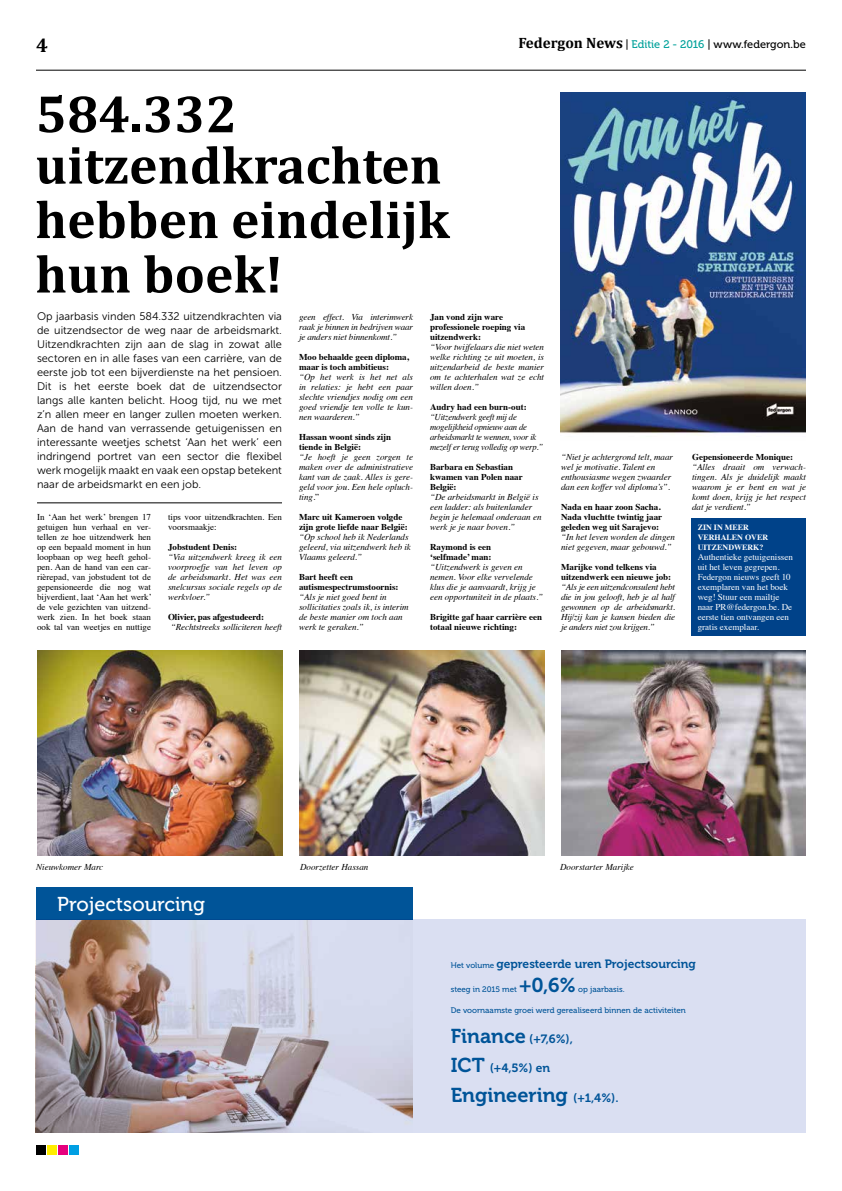
<style>
.page{position:relative;width:842px;height:1191px;background:#fff}
.page>*{position:absolute;margin:0;border:0;box-sizing:border-box;transform-origin:0 0}
.t1{font:700 53.4px/53.4px "Cambria";color:#000}
.t2{font:20px "Museo 700";color:#005498}
.t3{font:20px "Museo 500";color:#fff}
.t4{font:700 20px "Cambria";color:#000}
.t5{font:12px "Museo 700";color:#005498}
.t6{font:11px/14px "Museo Sans 300";color:#000;text-align:justify}
.t7{font:11px "Museo 500";letter-spacing:-.005em;color:#000}
.t8{font:italic 9px/10px "Times";color:#000;text-align:justify}
.t9{font:700 9px/10px "Times";color:#000}
.t10{font:9px/10px "Times";color:#000;text-align:justify}
.t11{font:9px/10px "Times";color:#fff}
.t12{font:italic 9px/10px "Times";letter-spacing:-.02em;color:#000;scale:.96 1}
.t13{font:8px "Museo 500";color:#005498}
.t14{font:700 8px/10px "Times";color:#fff}
.s1{font-family:"Cambria";font-weight:700;font-size:15px}
.s2{color:#00a19a}
.s3{font-style:normal}
.s4{font-family:"Museo 500";font-size:8px}
.s5{font-size:20px}
.s6{font-size:12px}
</style>
<div class="page">
<hr style="left:36px;top:70px;width:770px;height:1px;background:#000">
<div style="left:69px;top:1145px;width:10px;height:10px;background:#009fe3"></div>
<div style="left:47px;top:1145px;width:9px;height:10px;background:#ffed00"></div>
<div style="left:58px;top:1145px;width:9px;height:10px;background:#e6007d"></div>
<div style="left:36px;top:1145px;width:9px;height:10px;background:#000"></div>
<img style="left:299px;top:650px;width:245px;height:205px">
<img style="left:561px;top:650px;width:245px;height:205px">
<img style="left:37px;top:650px;width:245px;height:205px">
<div style="left:692px;top:518px;width:114px;height:118px;background:#004289"></div>
<hr style="left:37px;top:502px;width:245px;height:1px;background:#000">
<img style="left:561px;top:92px;width:245px;height:344px">
<div style="left:36px;top:887px;width:376px;height:33px;background:#005498"></div>
<svg style="left:36px;top:919px;width:770px;height:214px;background:#c8c7d5"></svg>
<h2 class="t4" style="left:36px;top:31px;width:13px">4</h2>
<p class="t7" style="left:518px;top:38px;width:289px"><span class="s1">Federgon News</span> | <span class="s2">Editie 2 - 2016</span> | www.federgon.be</p>
<h1 class="t1" style="left:35px;top:86px;width:416px">584.332 uitzendkrachten hebben eindelijk hun boek!</h1>
<p class="t6" style="left:37px;top:309px;width:246px">Op jaarbasis vinden 584.332 uitzendkrachten via de uitzendsector de weg naar de arbeidsmarkt.<br>Uitzendkrachten zijn aan de slag in zowat alle sectoren en in alle fases van een carrière, van de eerste job tot een bijverdienste na het pensioen.<br>Dit is het eerste boek dat de uitzendsector langs alle kanten belicht. Hoog tijd, nu we met z’n allen meer en langer zullen moeten werken.<br>Aan de hand van verrassende getuigenissen en interessante weetjes schetst ‘Aan het werk’ een indringend portret van een sector die flexibel werk mogelijk maakt en vaak een opstap betekent naar de arbeidsmarkt en een job.</p>
<p class="t10" style="left:37px;top:511px;width:116px">In ‘Aan het werk’ brengen 17 getuigen hun verhaal en ver&shy;tellen ze hoe uitzendwerk hen op een bepaald moment in hun loopbaan op weg heeft gehol&shy;pen. Aan de hand van een car&shy;rièrepad, van jobstudent tot de gepensioneerde die nog wat bijverdient, laat ‘Aan het werk’ de vele gezichten van uitzend&shy;werk zien. In het boek staan ook tal van weetjes en nuttige</p>
<p class="t10" style="left:168px;top:511px;width:115px">tips voor uitzendkrachten. Een voorsmaakje:</p>
<p class="t9" style="left:430px;top:311px;width:97px">Jan vond zijn ware professionele roeping via uitzendwerk:</p>
<p class="t8" style="left:430px;top:341px;width:115px">“Voor twijfelaars die niet weten welke richting ze uit moeten, is uitzendarbeid de beste manier om te achterhalen wat ze echt willen doen.”</p>
<p class="t9" style="left:430px;top:401px;width:98px">Audry had een burn-out:</p>
<p class="t12" style="left:430px;top:411px;width:120px">“Uitzendwerk geeft mij de mogelijkheid opnieuw aan de arbeidsmarkt te wennen, voor ik mezelf er terug volledig op werp.”</p>
<p class="t9" style="left:430px;top:461px;width:94px">Barbara en Sebastian kwamen van Polen naar<br>België:</p>
<p class="t8" style="left:430px;top:491px;width:113px;text-align:left">“De arbeidsmarkt in België is een ladder: als buitenlander begin je helemaal onderaan en werk je je naar boven.”</p>
<p class="t9" style="left:430px;top:541px;width:63px">Raymond is een ‘selfmade’ man:</p>
<p class="t8" style="left:430px;top:561px;width:115px;text-align:left">“Uitzendwerk is geven en nemen. Voor elke vervelende klus die je aanvaardt, krijg je een opportuniteit in de plaats.”</p>
<p class="t9" style="left:430px;top:611px;width:114px">Brigitte gaf haar carrière een totaal nieuwe richting:</p>
<p class="t8" style="left:299px;top:311px;width:115px">geen effect. Via interimwerk raak je binnen in bedrijven waar je anders niet binnenkomt.”</p>
<p class="t9" style="left:299px;top:351px;width:112px">Moo behaalde geen diploma, maar is toch ambitieus:</p>
<p class="t8" style="left:299px;top:371px;width:115px">“Op het werk is het net als in relaties: je hebt een paar slechte vriendjes nodig om een goed vriendje ten volle te kun&shy;nen waarderen.”</p>
<p class="t9" style="left:299px;top:431px;width:94px">Hassan woont sinds zijn tiende in België:</p>
<p class="t8" style="left:299px;top:451px;width:115px">“Je hoeft je geen zorgen te maken over de administratieve kant van de zaak. Alles is gere&shy;geld voor jou. Een hele opluch&shy;ting.<span class="s3">”</span></p>
<p class="t9" style="left:299px;top:511px;width:110px">Marc uit Kameroen volgde zijn grote liefde naar België:</p>
<p class="t8" style="left:299px;top:531px;width:113px;text-align:left">“Op school heb ik Nederlands geleerd, via uitzendwerk heb ik<br>Vlaams geleerd.”</p>
<p class="t9" style="left:299px;top:571px;width:101px">Bart heeft een autismespectrumstoornis:</p>
<p class="t8" style="left:299px;top:591px;width:111px;text-align:left">“Als je niet goed bent in sollicitaties zoals ik, is interim de beste manier om toch aan werk te geraken.”</p>
<p class="t9" style="left:168px;top:541px;width:71px">Jobstudent Denis:</p>
<p class="t8" style="left:168px;top:551px;width:115px">“Via uitzendwerk kreeg ik een voorproefje van het leven op de arbeidsmarkt. Het was een snelcursus sociale regels op de werkvloer.”</p>
<p class="t9" style="left:168px;top:611px;width:98px">Olivier, pas afgestudeerd:</p>
<p class="t8" style="left:171px;top:621px;width:113px">“Rechtstreeks solliciteren heeft</p>
<p class="t8" style="left:561px;top:451px;width:114px;text-align:left">“Niet je achtergrond telt, maar wel je motivatie. Talent en enthousiasme wegen zwaarder dan een koffer vol diploma’s”.</p>
<p class="t9" style="left:561px;top:501px;width:103px">Nada en haar zoon Sacha.<br>Nada vluchtte twintig jaar geleden weg uit Sarajevo:</p>
<p class="t8" style="left:561px;top:531px;width:115px">“In het leven worden de dingen niet gegeven, maar gebouwd.”</p>
<p class="t9" style="left:561px;top:561px;width:112px">Marijke vond telkens via uitzendwerk een nieuwe job:</p>
<p class="t8" style="left:561px;top:581px;width:116px">“Als je een uitzendconsulent hebt die in jou gelooft, heb je al half gewonnen op de arbeidsmarkt.<br>Hij/zij kan je kansen bieden die je anders niet zou krijgen.”</p>
<p class="t9" style="left:692px;top:451px;width:103px">Gepensioneerde Monique:</p>
<p class="t8" style="left:692px;top:461px;width:115px">“Alles draait om verwach&shy;tingen. Als je duidelijk maakt waarom je er bent en wat je komt doen, krijg je het respect dat je verdient.”</p>
<p class="t14" style="left:698px;top:521px;width:72px">ZIN IN MEER<br>VERHALEN OVER<br>UITZENDWERK?</p>
<p class="t11" style="left:698px;top:551px;width:97px">Authentieke getuigenissen uit het leven gegrepen.<br>Federgon nieuws geeft 10 exemplaren van het boek weg! Stuur een mailtje naar PR@federgon.be. De eerste tien ontvangen een gratis exemplaar.</p>
<p class="t8" style="left:36px;top:861px;width:68px">Nieuwkomer Marc</p>
<p class="t8" style="left:300px;top:861px;width:70px">Doorzetter Hassan</p>
<p class="t8" style="left:560px;top:861px;width:75px">Doorstarter Marijke</p>
<h2 class="t3" style="left:57px;top:893px;width:149px">Projectsourcing</h2>
<h3 class="t5" style="left:451px;top:957px;width:247px"><span class="s4">Het volume</span> gepresteerde uren Projectsourcing</h3>
<p class="t13" style="left:451px;top:984px;width:68px">steeg in 2015 met</p>
<h2 class="t2" style="left:519px;top:973px;width:58px">+0,6%</h2>
<p class="t13" style="left:578px;top:984px;width:48px">op jaarbasis.</p>
<p class="t13" style="left:451px;top:1005px;width:237px">De voornaamste groei werd gerealiseerd binnen de activiteiten</p>
<h3 class="t5" style="left:451px;top:1031px;width:124px"><span class="s5">Finance</span> (+7,6%),</h3>
<h3 class="t5" style="left:451px;top:1061px;width:101px"><span class="s5">ICT</span> (+4,5%) en</h3>
<h2 class="t2" style="left:451px;top:1083px;width:169px">Engineering <span class="s6">(+1,4%).</span></h2>
</div>
